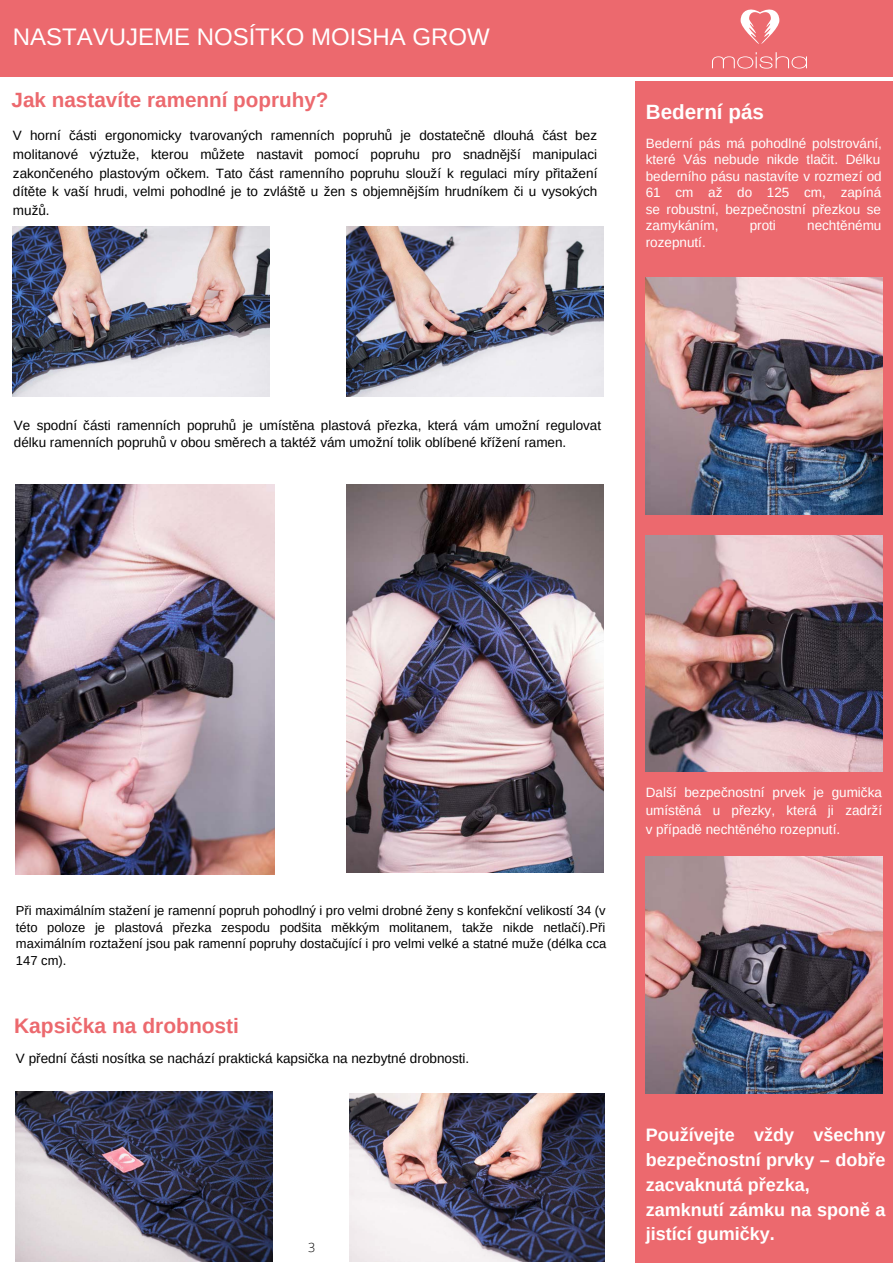
<style>
.page{position:relative;width:893px;height:1263px;background:#fff}
.page>*{position:absolute;margin:0;border:0;box-sizing:border-box;transform-origin:0 0}
.t1{font:24px "Arimo";color:#fff}
.t2{font:700 21px "Arimo";color:#ec696e}
.t3{font:700 20.7px "Arimo";color:#ec696e}
.t4{font:700 20.7px "Arimo";color:#fff}
.t5{font:700 18px/24.8px "Arimo";color:#fff}
.t6{font:13.5px/18.6px "Arimo";color:#000}
.t7{font:13.5px/16.5px "Arimo";color:#fff}
.t8{font:12.98px/16.5px "Arimo";color:#000;text-align:justify}
.t9{font:300 12.6px "Open Sans";color:#000}
</style>
<div class="page">
<div style="left:0;top:0;width:893px;height:77px;background:#ec696e"></div>
<div style="left:635px;top:0;width:258px;height:1263px;background:#ec696e"></div>
<hr style="left:0;top:77px;width:893px;height:3px;background:#fff">
<svg style="left:740px;top:9px;width:39px;height:35px"></svg>
<svg style="left:712px;top:52px;width:95px;height:17px"></svg>
<img style="left:13px;top:227px;width:256px;height:169px">
<img style="left:346px;top:227px;width:257px;height:170px">
<img style="left:16px;top:484px;width:258px;height:390px">
<img style="left:346px;top:484px;width:257px;height:388px">
<img style="left:646px;top:278px;width:236px;height:237px">
<img style="left:646px;top:535px;width:236px;height:237px">
<img style="left:646px;top:856px;width:236px;height:237px">
<img style="left:16px;top:1091px;width:257px;height:170px">
<img style="left:349px;top:1093px;width:255px;height:168px">
<h1 class="t1" style="left:13px;top:23px;width:478px">NASTAVUJEME NOSÍTKO MOISHA GROW</h1>
<h3 class="t3" style="left:12px;top:88px;width:318px">Jak nastavíte ramenní popruhy?</h3>
<p class="t6" style="left:13px;top:126px;width:586px;text-align:justify">V horní části ergonomicky tvarovaných ramenních popruhů je dostatečně dlouhá část bez molitanové výztuže, kterou můžete nastavit pomocí popruhu pro snadnější manipulaci zakončeného plastovým očkem. Tato část ramenního popruhu slouží k regulaci míry přitažení dítěte k vaší hrudi, velmi pohodlné je to zvláště u žen s objemnějším hrudníkem či u vysokých mužů.</p>
<h3 class="t4" style="left:646px;top:100px;width:120px">Bederní pás</h3>
<p class="t7" style="left:646px;top:135px;width:238px">Bederní pás má pohodlné polstrování, které Vás nebude nikde tlačit. Délku bederního pásu nastavíte v rozmezí od<br>61 cm až do 125 cm, zapíná se robustní, bezpečnostní přezkou se zamykáním,</p>
<p class="t7" style="left:749px;top:217px;width:28px">proti</p>
<p class="t7" style="left:807px;top:217px;width:76px">nechtěnému</p>
<p class="t7" style="left:646px;top:234px;width:61px">rozepnutí.</p>
<p class="t6" style="left:14px;top:416px;width:589px;line-height:17.4px">Ve spodní části ramenních popruhů je umístěna plastová přezka, která vám umožní regulovat délku ramenních popruhů v obou směrech a taktéž vám umožní tolik oblíbené křížení ramen.</p>
<p class="t8" style="left:16px;top:902px;width:592px">Při maximálním stažení je ramenní popruh pohodlný i pro velmi drobné ženy s konfekční velikostí 34 (v této poloze je plastová přezka zespodu podšita měkkým molitanem, takže nikde netlačí).Při maximálním roztažení jsou pak ramenní popruhy dostačující i pro velmi velké a statné muže (délka cca 147 cm).</p>
<h2 class="t2" style="left:14px;top:1014px;width:227px">Kapsička na drobnosti</h2>
<p class="t6" style="left:16px;top:1048px;width:455px">V přední části nosítka se nachází praktická kapsička na nezbytné drobnosti.</p>
<p class="t9" style="left:308px;top:1238px;width:9px">3</p>
<p class="t7" style="left:646px;top:783px;width:238px;line-height:18.6px;text-align:justify">Další bezpečnostní prvek je gumička umístěná u přezky, která ji zadrží v případě nechtěného rozepnutí.</p>
<h3 class="t5" style="left:646px;top:1123px;width:241px">Používejte vždy všechny bezpečnostní prvky – dobře zacvaknutá přezka, zamknutí zámku na sponě a jistící gumičky.</h3>
</div>
